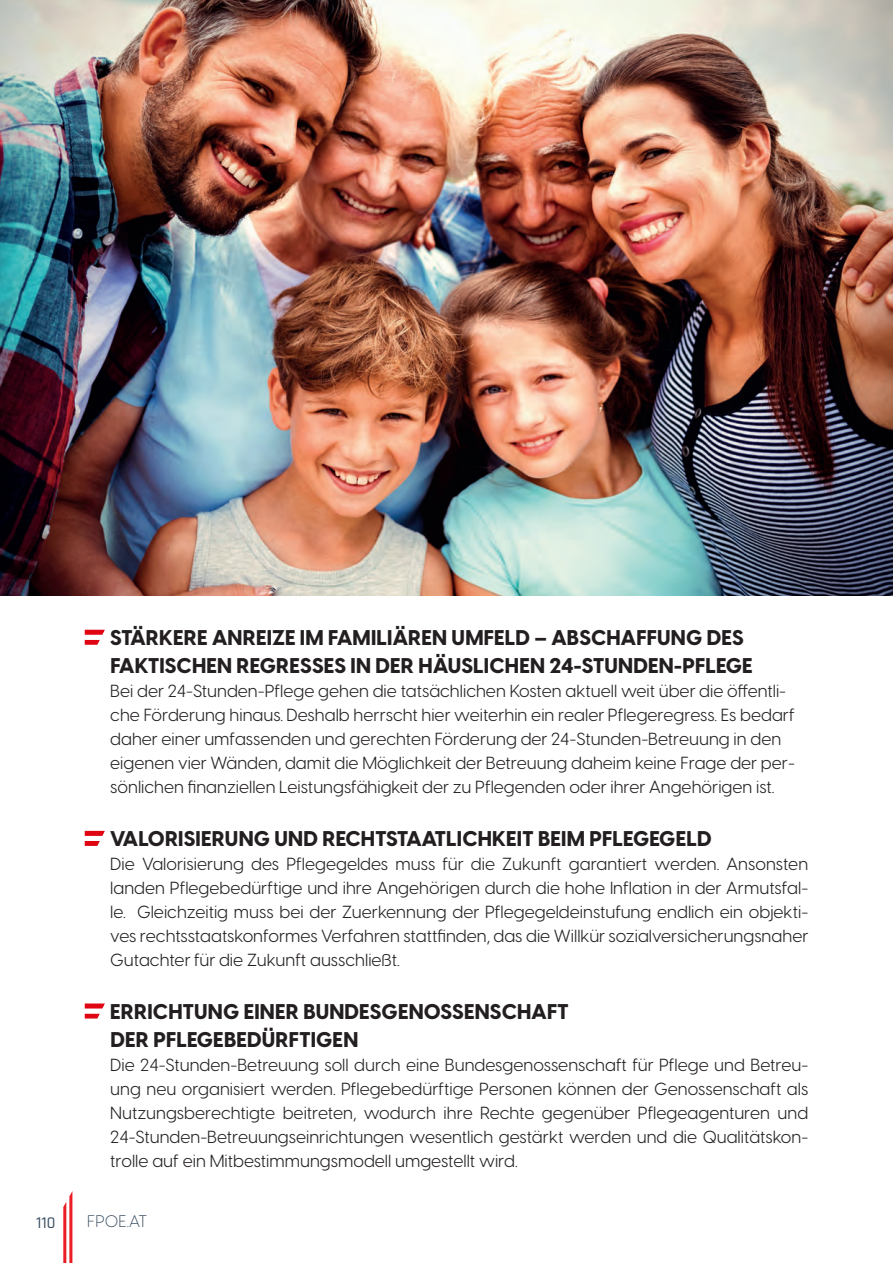
<style>
.page{position:relative;width:893px;height:1263px;background:#fff}
.page>*{position:absolute;margin:0;border:0;box-sizing:border-box;transform-origin:0 0}
.t1{font:800 21px/28.5px "Visby CF";letter-spacing:.01em;color:#231f20}
.t2{font:17.25px/24px "Visby CF";color:#231f20;text-align:justify}
.t3{font:300 16.5px "Visby CF";letter-spacing:.005em;color:#394e61}
.t4{font:500 16.5px "Rajdhani";color:#394e61}
</style>
<div class="page">
<svg style="left:63px;top:1192px;width:9px;height:70px"></svg>
<svg style="left:85px;top:629px;width:20px;height:15px"></svg>
<svg style="left:85px;top:830px;width:20px;height:15px"></svg>
<svg style="left:85px;top:1003px;width:20px;height:15px"></svg>
<img style="left:0;top:0;width:892px;height:595px">
<p class="t1" style="left:110px;top:623px;width:643px">STÄRKERE ANREIZE IM FAMILIÄREN UMFELD – ABSCHAFFUNG DES<br>FAKTISCHEN REGRESSES IN DER HÄUSLICHEN 24-STUNDEN-PFLEGE</p>
<p class="t2" style="left:110px;top:679px;width:686px;text-align:left">Bei der 24-Stunden-Pflege gehen die tatsächlichen Kosten aktuell weit über die öffentli&shy;che Förderung hinaus. Deshalb herrscht hier weiterhin ein realer Pflegeregress. Es bedarf daher einer umfassenden und gerechten Förderung der 24-Stunden-Betreuung in den eigenen vier Wänden, damit die Möglichkeit der Betreuung daheim keine Frage der per&shy;sönlichen finanziellen Leistungsfähigkeit der zu Pflegenden oder ihrer Angehörigen ist.</p>
<p class="t1" style="left:110px;top:824px;width:602px">VALORISIERUNG UND RECHTSTAATLICHKEIT BEIM PFLEGEGELD</p>
<p class="t2" style="left:110px;top:851px;width:699px">Die Valorisierung des Pflegegeldes muss für die Zukunft garantiert werden. Ansonsten landen Pflegebedürftige und ihre Angehörigen durch die hohe Inflation in der Armutsfal&shy;le. Gleichzeitig muss bei der Zuerkennung der Pflegegeldeinstufung endlich ein objekti&shy;ves rechtsstaatskonformes Verfahren stattfinden, das die Willkür sozialversicherungsnaher Gutachter für die Zukunft ausschließt.</p>
<p class="t1" style="left:110px;top:996px;width:459px">ERRICHTUNG EINER BUNDESGENOSSENSCHAFT<br>DER PFLEGEBEDÜRFTIGEN</p>
<p class="t2" style="left:110px;top:1052px;width:699px">Die 24-Stunden-Betreuung soll durch eine Bundesgenossenschaft für Pflege und Betreu&shy;ung neu organisiert werden. Pflegebedürftige Personen können der Genossenschaft als Nutzungsberechtigte beitreten, wodurch ihre Rechte gegenüber Pflegeagenturen und 24-Stunden-Betreuungseinrichtungen wesentlich gestärkt werden und die Qualitätskon&shy;trolle auf ein Mitbestimmungsmodell umgestellt wird.</p>
<p class="t4" style="left:36px;top:1212px;width:21px">110</p>
<p class="t3" style="left:87px;top:1210px;width:62px">FPOE.AT</p>
</div>
